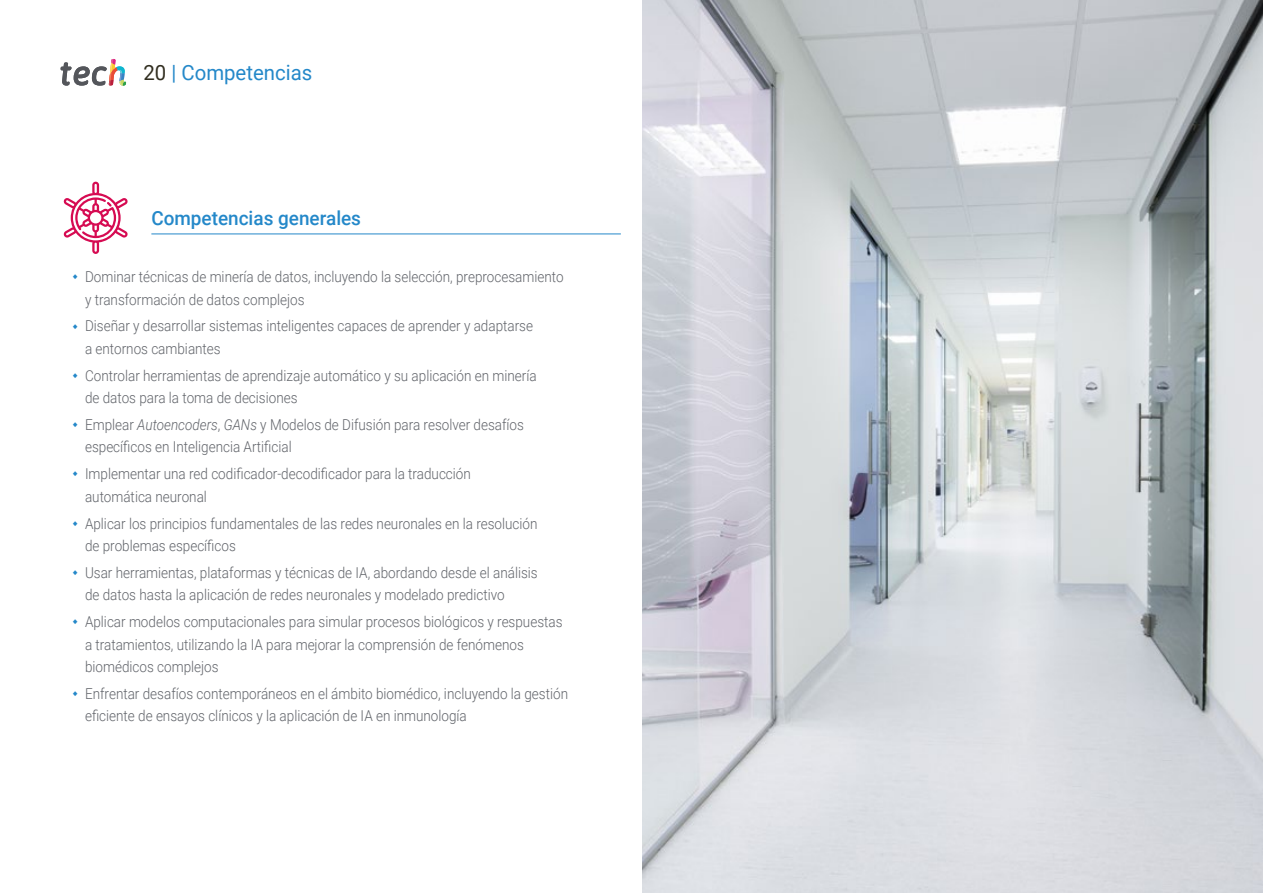
<style>
.page{position:relative;width:1263px;height:893px;background:#fff}
.page>*{position:absolute;margin:0;border:0;box-sizing:border-box;transform-origin:0 0}
.t1{font:21px "Roboto";color:#2488c9}
.t2{font:500 19.5px "Roboto";color:#2488c9}
.t3{font:300 15px/22.5px "Roboto";color:#61646a;scale:.9 1}
.s1{color:#312e20}
.s2{font-style:italic}
</style>
<div class="page">
<hr style="left:151px;top:234px;width:470px;height:1px;background:#2488c9">
<svg style="left:63px;top:182px;width:65px;height:72px"></svg>
<img style="left:642px;top:0;width:621px;height:893px">
<svg style="left:61px;top:59px;width:65px;height:27px"></svg>
<h1 class="t1" style="left:144px;top:57px;width:170px"><span class="s1">20</span> | Competencias</h1>
<h2 class="t2" style="left:151px;top:205px;width:211px">Competencias generales</h2>
<p class="t3" style="left:85px;top:265px;width:533px">Dominar técnicas de minería de datos, incluyendo la selección, preprocesamiento y transformación de datos complejos</p>
<p class="t3" style="left:85px;top:314px;width:499px">Diseñar y desarrollar sistemas inteligentes capaces de aprender y adaptarse a entornos cambiantes</p>
<p class="t3" style="left:85px;top:364px;width:503px">Controlar herramientas de aprendizaje automático y su aplicación en minería de datos para la toma de decisiones</p>
<p class="t3" style="left:85px;top:413px;width:489px">Emplear <span class="s2">Autoencoders</span>, <span class="s2">GANs</span> y Modelos de Difusión para resolver desafíos específicos en Inteligencia Artificial</p>
<p class="t3" style="left:85px;top:462px;width:430px">Implementar una red codificador-decodificador para la traducción automática neuronal</p>
<p class="t3" style="left:85px;top:511px;width:504px">Aplicar los principios fundamentales de las redes neuronales en la resolución de problemas específicos</p>
<p class="t3" style="left:85px;top:561px;width:504px">Usar herramientas, plataformas y técnicas de IA, abordando desde el análisis de datos hasta la aplicación de redes neuronales y modelado predictivo</p>
<p class="t3" style="left:85px;top:610px;width:532px">Aplicar modelos computacionales para simular procesos biológicos y respuestas a tratamientos, utilizando la IA para mejorar la comprensión de fenómenos biomédicos complejos</p>
<p class="t3" style="left:85px;top:682px;width:538px">Enfrentar desafíos contemporáneos en el ámbito biomédico, incluyendo la gestión eficiente de ensayos clínicos y la aplicación de IA en inmunología</p>
</div>
